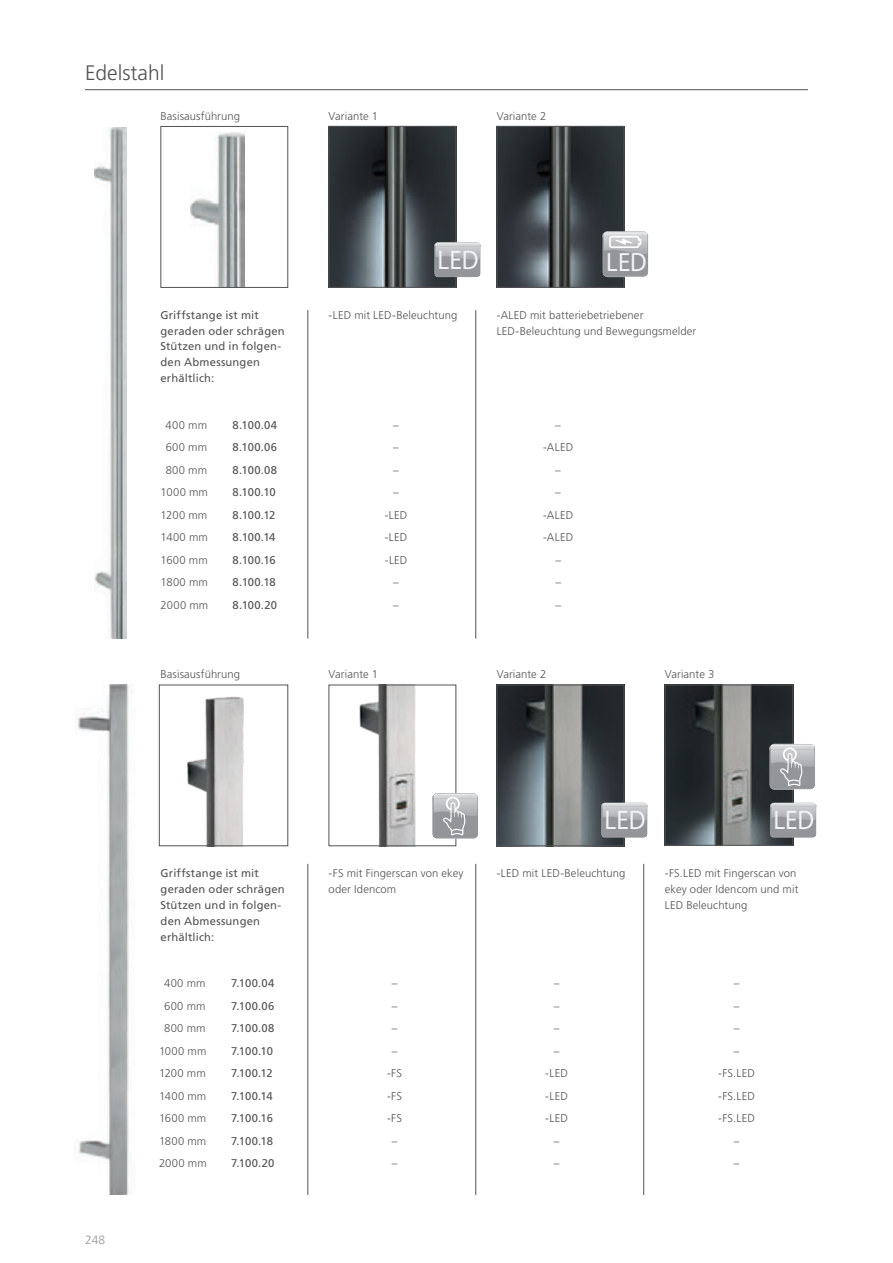
<style>
.page{position:relative;width:893px;height:1263px;background:#fff}
.page>*{position:absolute;margin:0;border:0;box-sizing:border-box;transform-origin:0 0}
.t1{font:26.85px "Myriad Pro";color:#f2f3f4;scale:.93 1}
.t2{font:26.55px "Myriad Pro";color:#f2f3f4;scale:.93 1}
.t3{font:300 21px "Frutiger LT Pro";color:#535355}
.t4{font:300 12px "Frutiger LT Pro";color:#939598}
.t5{font:300 11.25px/15.9px "Frutiger LT Pro";letter-spacing:.01em;color:#535355}
.t6{font:11.25px/15.9px "Frutiger LT Pro";letter-spacing:.015em;color:#535355}
</style>
<div class="page">
<img style="left:359px;top:687px;width:57px;height:157px">
<div style="left:329px;top:685px;width:127px;height:161px;border:1px solid #535355"></div>
<img style="left:667px;top:687px;width:124px;height:156px">
<div style="left:665px;top:685px;width:128px;height:160px;border:1px solid #535355"></div>
<img style="left:499px;top:687px;width:123px;height:157px">
<div style="left:497px;top:685px;width:127px;height:161px;border:1px solid #535355"></div>
<img style="left:77px;top:684px;width:56px;height:511px">
<img style="left:331px;top:128px;width:123px;height:158px">
<div style="left:329px;top:126px;width:127px;height:162px;border:1px solid #535355"></div>
<img style="left:499px;top:128px;width:123px;height:158px">
<div style="left:497px;top:126px;width:127px;height:162px;border:1px solid #535355"></div>
<img style="left:435px;top:838px;width:40px;height:1px">
<svg style="left:432px;top:793px;width:46px;height:45px;background:#b1b3b5"></svg>
<img style="left:770px;top:789px;width:41px;height:1px">
<svg style="left:769px;top:744px;width:46px;height:45px;background:#afb0b3"></svg>
<svg style="left:602px;top:231px;width:46px;height:46px;background:#acadb0"></svg>
<svg style="left:601px;top:820px;width:46px;height:15px"></svg>
<img style="left:601px;top:803px;width:46px;height:17px">
<img style="left:601px;top:835px;width:46px;height:2px">
<img style="left:602px;top:803px;width:45px;height:4px">
<svg style="left:770px;top:820px;width:46px;height:15px"></svg>
<img style="left:770px;top:803px;width:46px;height:17px">
<img style="left:770px;top:835px;width:46px;height:2px">
<img style="left:771px;top:803px;width:45px;height:4px">
<svg style="left:434px;top:260px;width:47px;height:15px"></svg>
<img style="left:434px;top:242px;width:47px;height:18px">
<img style="left:434px;top:275px;width:46px;height:2px">
<img style="left:435px;top:243px;width:45px;height:3px">
<img style="left:94px;top:127px;width:32px;height:512px">
<img style="left:191px;top:133px;width:54px;height:153px">
<div style="left:161px;top:126px;width:127px;height:162px;border:1px solid #535355"></div>
<img style="left:187px;top:696px;width:57px;height:148px">
<div style="left:159px;top:685px;width:129px;height:161px;border:1px solid #535355"></div>
<hr style="left:475px;top:864px;width:1px;height:331px;background:#535355">
<hr style="left:475px;top:310px;width:1px;height:329px;background:#535355">
<hr style="left:307px;top:864px;width:1px;height:331px;background:#535355">
<hr style="left:307px;top:310px;width:1px;height:329px;background:#535355">
<hr style="left:643px;top:864px;width:1px;height:331px;background:#535355">
<hr style="left:85px;top:89px;width:723px;height:1px;background:#535355">
<h3 class="t3" style="left:85px;top:60px;width:81px">Edelstahl</h3>
<p class="t5" style="left:161px;top:108px;width:81px">Basisausführung</p>
<p class="t5" style="left:329px;top:108px;width:51px">Variante 1</p>
<p class="t5" style="left:497px;top:108px;width:51px">Variante 2</p>
<h1 class="t1" style="left:437px;top:243px;width:46px">LED</h1>
<h2 class="t2" style="left:606px;top:246px;width:45px">LED</h2>
<p class="t6" style="left:161px;top:307px;width:126px">Griffstange ist mit geraden oder schrägen<br>Stützen und in folgen&shy;den Abmessungen erhältlich:</p>
<p class="t5" style="left:329px;top:307px;width:130px">-LED mit LED-Beleuchtung</p>
<p class="t5" style="left:497px;top:307px;width:201px">-ALED mit batteriebetriebener<br>LED-Beleuchtung und Bewegungsmelder</p>
<p class="t5" style="left:166px;top:417px;width:43px">400 mm</p>
<p class="t6" style="left:233px;top:417px;width:46px">8.100.04</p>
<p class="t5" style="left:393px;top:417px;width:7px">–</p>
<p class="t5" style="left:555px;top:417px;width:7px">–</p>
<p class="t5" style="left:166px;top:440px;width:43px">600 mm</p>
<p class="t6" style="left:233px;top:439px;width:46px">8.100.06</p>
<p class="t5" style="left:393px;top:440px;width:7px">–</p>
<p class="t5" style="left:543px;top:440px;width:32px">-ALED</p>
<p class="t5" style="left:166px;top:462px;width:43px">800 mm</p>
<p class="t6" style="left:233px;top:462px;width:46px">8.100.08</p>
<p class="t5" style="left:393px;top:462px;width:7px">–</p>
<p class="t5" style="left:555px;top:462px;width:7px">–</p>
<p class="t5" style="left:161px;top:485px;width:49px">1000 mm</p>
<p class="t6" style="left:233px;top:484px;width:45px">8.100.10</p>
<p class="t5" style="left:393px;top:485px;width:7px">–</p>
<p class="t5" style="left:555px;top:485px;width:7px">–</p>
<p class="t5" style="left:161px;top:507px;width:48px">1200 mm</p>
<p class="t6" style="left:233px;top:507px;width:44px">8.100.12</p>
<p class="t5" style="left:385px;top:507px;width:24px">-LED</p>
<p class="t5" style="left:543px;top:507px;width:32px">-ALED</p>
<p class="t5" style="left:161px;top:530px;width:49px">1400 mm</p>
<p class="t6" style="left:233px;top:529px;width:44px">8.100.14</p>
<p class="t5" style="left:385px;top:530px;width:24px">-LED</p>
<p class="t5" style="left:543px;top:530px;width:32px">-ALED</p>
<p class="t5" style="left:161px;top:552px;width:49px">1600 mm</p>
<p class="t6" style="left:233px;top:552px;width:45px">8.100.16</p>
<p class="t5" style="left:385px;top:552px;width:24px">-LED</p>
<p class="t5" style="left:555px;top:552px;width:7px">–</p>
<p class="t5" style="left:161px;top:575px;width:49px">1800 mm</p>
<p class="t6" style="left:233px;top:574px;width:45px">8.100.18</p>
<p class="t5" style="left:393px;top:575px;width:7px">–</p>
<p class="t5" style="left:555px;top:575px;width:7px">–</p>
<p class="t5" style="left:161px;top:597px;width:49px">2000 mm</p>
<p class="t6" style="left:233px;top:597px;width:46px">8.100.20</p>
<p class="t5" style="left:393px;top:597px;width:7px">–</p>
<p class="t5" style="left:555px;top:597px;width:7px">–</p>
<p class="t5" style="left:161px;top:666px;width:81px">Basisausführung</p>
<p class="t5" style="left:329px;top:666px;width:51px">Variante 1</p>
<p class="t5" style="left:497px;top:666px;width:51px">Variante 2</p>
<p class="t5" style="left:665px;top:666px;width:51px">Variante 3</p>
<h1 class="t1" style="left:604px;top:804px;width:46px">LED</h1>
<h1 class="t1" style="left:773px;top:804px;width:46px">LED</h1>
<p class="t6" style="left:161px;top:865px;width:126px">Griffstange ist mit geraden oder schrägen<br>Stützen und in folgen&shy;den Abmessungen erhältlich:</p>
<p class="t5" style="left:329px;top:865px;width:136px">-FS mit Fingerscan von ekey oder Idencom</p>
<p class="t5" style="left:665px;top:865px;width:135px">-FS.LED mit Fingerscan von ekey oder Idencom und mit<br>LED Beleuchtung</p>
<p class="t5" style="left:497px;top:865px;width:130px">-LED mit LED-Beleuchtung</p>
<p class="t4" style="left:85px;top:1233px;width:22px">248</p>
<p class="t5" style="left:164px;top:975px;width:43px">400 mm</p>
<p class="t6" style="left:231px;top:975px;width:45px">7.100.04</p>
<p class="t5" style="left:392px;top:975px;width:7px">–</p>
<p class="t5" style="left:554px;top:975px;width:7px">–</p>
<p class="t5" style="left:734px;top:975px;width:7px">–</p>
<p class="t5" style="left:164px;top:998px;width:43px">600 mm</p>
<p class="t6" style="left:231px;top:998px;width:45px">7.100.06</p>
<p class="t5" style="left:392px;top:998px;width:7px">–</p>
<p class="t5" style="left:554px;top:998px;width:7px">–</p>
<p class="t5" style="left:734px;top:998px;width:7px">–</p>
<p class="t5" style="left:164px;top:1020px;width:43px">800 mm</p>
<p class="t6" style="left:231px;top:1020px;width:45px">7.100.08</p>
<p class="t5" style="left:392px;top:1020px;width:7px">–</p>
<p class="t5" style="left:554px;top:1020px;width:7px">–</p>
<p class="t5" style="left:734px;top:1020px;width:7px">–</p>
<p class="t5" style="left:159px;top:1043px;width:49px">1000 mm</p>
<p class="t6" style="left:231px;top:1043px;width:43px">7.100.10</p>
<p class="t5" style="left:392px;top:1043px;width:7px">–</p>
<p class="t5" style="left:554px;top:1043px;width:7px">–</p>
<p class="t5" style="left:734px;top:1043px;width:7px">–</p>
<p class="t5" style="left:159px;top:1065px;width:48px">1200 mm</p>
<p class="t6" style="left:231px;top:1065px;width:43px">7.100.12</p>
<p class="t5" style="left:387px;top:1065px;width:16px">-FS</p>
<p class="t5" style="left:545px;top:1065px;width:24px">-LED</p>
<p class="t5" style="left:718px;top:1065px;width:38px">-FS.LED</p>
<p class="t5" style="left:159px;top:1088px;width:49px">1400 mm</p>
<p class="t6" style="left:231px;top:1088px;width:43px">7.100.14</p>
<p class="t5" style="left:387px;top:1088px;width:16px">-FS</p>
<p class="t5" style="left:545px;top:1088px;width:24px">-LED</p>
<p class="t5" style="left:718px;top:1088px;width:38px">-FS.LED</p>
<p class="t5" style="left:159px;top:1110px;width:49px">1600 mm</p>
<p class="t6" style="left:231px;top:1110px;width:43px">7.100.16</p>
<p class="t5" style="left:387px;top:1110px;width:16px">-FS</p>
<p class="t5" style="left:545px;top:1110px;width:24px">-LED</p>
<p class="t5" style="left:718px;top:1110px;width:38px">-FS.LED</p>
<p class="t5" style="left:159px;top:1133px;width:49px">1800 mm</p>
<p class="t6" style="left:231px;top:1133px;width:43px">7.100.18</p>
<p class="t5" style="left:392px;top:1133px;width:7px">–</p>
<p class="t5" style="left:554px;top:1133px;width:7px">–</p>
<p class="t5" style="left:734px;top:1133px;width:7px">–</p>
<p class="t5" style="left:159px;top:1155px;width:49px">2000 mm</p>
<p class="t6" style="left:231px;top:1155px;width:45px">7.100.20</p>
<p class="t5" style="left:392px;top:1155px;width:7px">–</p>
<p class="t5" style="left:554px;top:1155px;width:7px">–</p>
<p class="t5" style="left:734px;top:1155px;width:7px">–</p>
</div>
